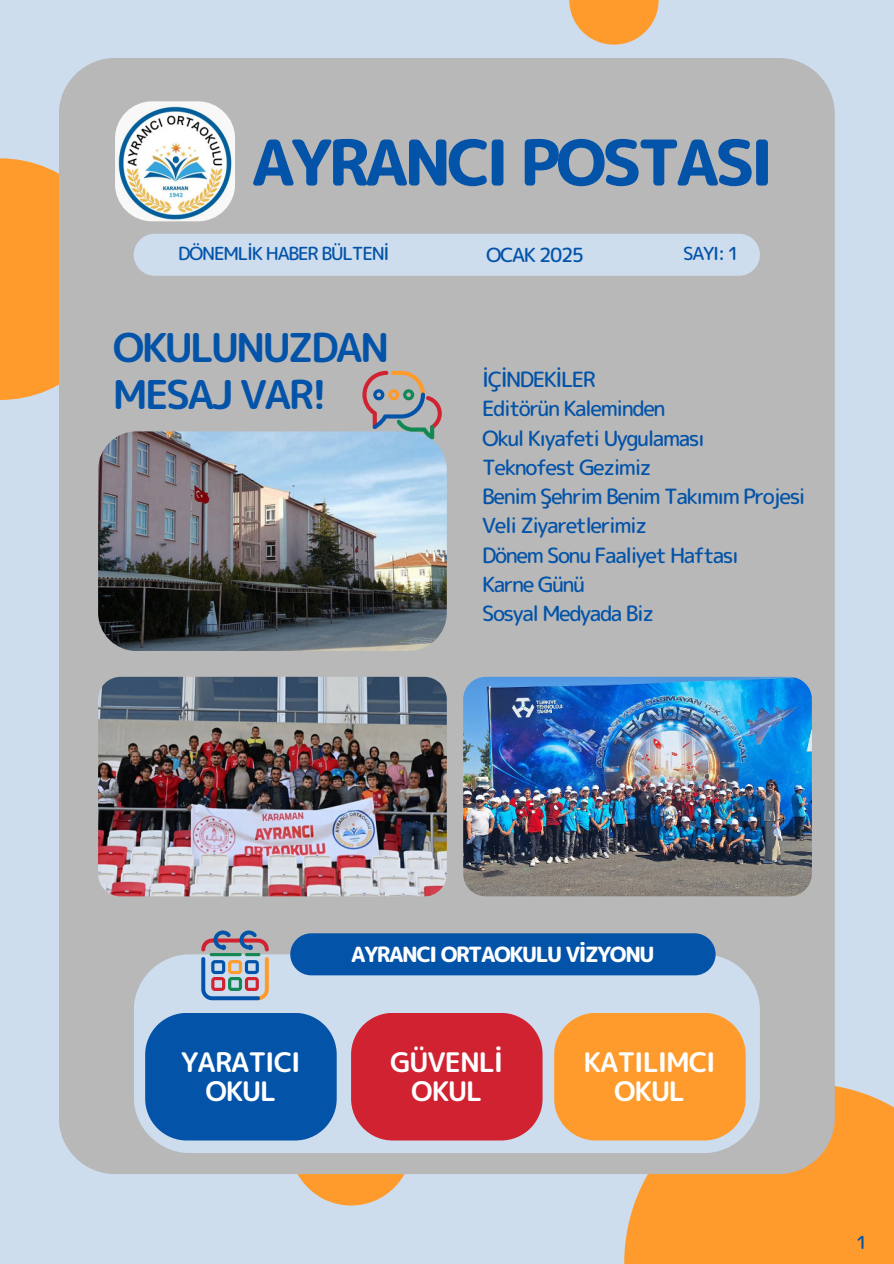
<style>
.page{position:relative;width:894px;height:1264px;background:#fff}
.page>*{position:absolute;margin:0;border:0;box-sizing:border-box;transform-origin:0 0}
.t1{font:63px "rounded mplus 1 p heavy";letter-spacing:-.07em;color:#0353a8}
.t2{font:39.75px/47.2px "rounded mplus 1 p bold";letter-spacing:-.07em;color:#0353a8}
.t3{font:27px/29.2px "rounded mplus 1 p bold";letter-spacing:-.04em;color:#fff;text-align:center}
.t4{font:21px/29.2px "rounded mplus 1 p medium";letter-spacing:-.07em;color:#0353a8}
.t5{font:21px "rounded mplus 1 p heavy";letter-spacing:-.07em;color:#fff}
.t6{font:19.5px "rounded mplus 1 p medium";letter-spacing:-.07em;color:#0353a8}
.t7{font:18px "rounded mplus 1 p medium";letter-spacing:-.07em;color:#0353a8}
</style>
<div class="page">
<div style="left:0;top:0;width:893px;height:1263px;background:#cdddee"></div>
<div style="left:0;top:158px;width:121px;height:242px;background:#fe9b2c"></div>
<div style="left:624px;top:1083px;width:269px;height:180px;background:#fe9b2c"></div>
<div style="left:290px;top:1083px;width:122px;height:122px;background:#fe9b2c;border-radius:50%"></div>
<div style="left:59px;top:58px;width:775px;height:1116px;background:#b8b8b8;border-radius:56px"></div>
<div style="left:134px;top:954px;width:625px;height:199px;background:#cdddee;border-radius:56px"></div>
<div style="left:134px;top:234px;width:625px;height:42px;background:#cdddee;border-radius:21px"></div>
<div style="left:290px;top:933px;width:425px;height:42px;background:#0353a8;border-radius:21px"></div>
<img style="left:98px;top:431px;width:348px;height:220px;border-radius:38px">
<svg style="left:362px;top:371px;width:79px;height:68px"></svg>
<svg style="left:201px;top:930px;width:68px;height:70px"></svg>
<div style="left:145px;top:1013px;width:191px;height:127px;background:#0353a8"></div>
<div style="left:351px;top:1013px;width:191px;height:127px;background:#d12231"></div>
<div style="left:554px;top:1013px;width:191px;height:127px;background:#fe9b2c"></div>
<svg style="left:569px;top:0;width:89px;height:45px;fill:#fe9b2c"></svg>
<img style="left:115px;top:101px;width:120px;height:120px;border-radius:37px">
<img style="left:98px;top:676px;width:348px;height:220px;border-radius:23px">
<img style="left:463px;top:676px;width:348px;height:220px;border-radius:23px">
<h1 class="t1" style="left:251px;top:118px;width:523px">AYRANCI POSTASI</h1>
<p class="t7" style="left:178px;top:241px;width:213px">DÖNEMLİK HABER BÜLTENİ</p>
<h2 class="t2" style="left:113px;top:323px;width:278px">OKULUNUZDAN<br>MESAJ VAR!</h2>
<p class="t6" style="left:486px;top:241px;width:100px">OCAK 2025</p>
<p class="t7" style="left:683px;top:241px;width:58px">SAYI: 1</p>
<p class="t4" style="left:482px;top:365px;width:325px">İÇİNDEKİLER<br>Editörün Kaleminden<br>Okul Kıyafeti Uygulaması<br>Teknofest Gezimiz<br>Benim Şehrim Benim Takımım Projesi<br>Veli Ziyaretlerimiz<br>Dönem Sonu Faaliyet Haftası<br>Karne Günü<br>Sosyal Medyada Biz</p>
<p class="t5" style="left:351px;top:939px;width:305px">AYRANCI ORTAOKULU VİZYONU</p>
<p class="t3" style="left:181px;top:1047px;width:121px">YARATICI<br>OKUL</p>
<p class="t3" style="left:390px;top:1047px;width:114px">GÜVENLİ<br>OKUL</p>
<p class="t3" style="left:583px;top:1047px;width:134px">KATILIMCI<br>OKUL</p>
<p class="t7" style="left:855px;top:1229px;width:13px">1</p>
</div>
